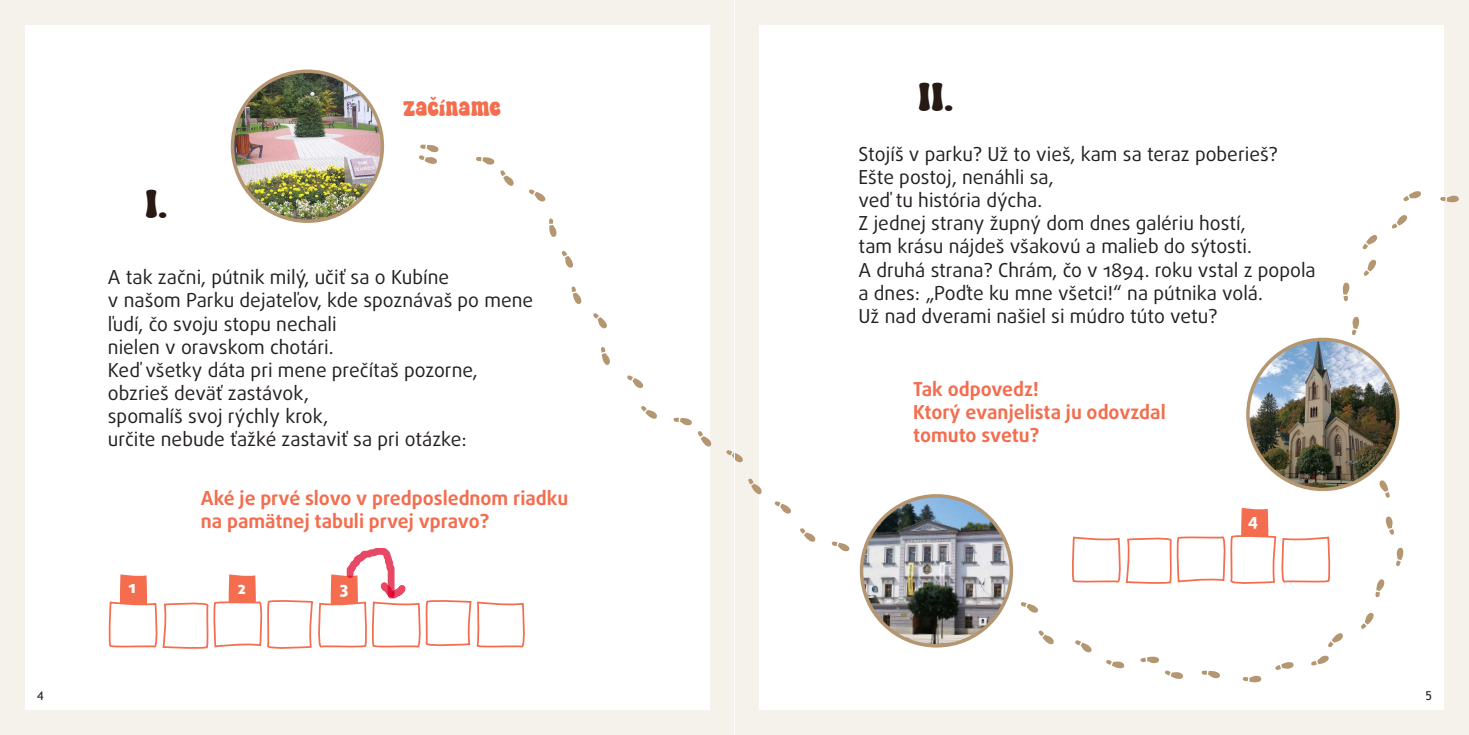
<style>
.page{position:relative;width:1469px;height:735px;background:#fff}
.page>*{position:absolute;margin:0;border:0;box-sizing:border-box;transform-origin:0 0}
.kapitola{font:40.25px "Super Spicy";color:#271913}
.t1{font:21px "Super Spicy";color:#f36d4e}
.text{font:19.25px "Daxline Pro";color:#231f20}
.otazka{font:700 19.25px "Daxline Pro";color:#f36d4e}
.t2{font:800 16.8px "Daxline Pro";color:#fff}
.t3{font:12.25px "Trebuchet MS";color:#231f20}
</style>
<div class="page">
<div style="left:734px;top:0;width:734px;height:734px;background:#f5f1eb"></div>
<div style="left:0;top:0;width:734px;height:734px;background:#f5f1eb"></div>
<div style="left:759px;top:25px;width:684px;height:684px;background:#fff"></div>
<div style="left:25px;top:25px;width:684px;height:684px;background:#fff"></div>
<img style="left:232px;top:71px;width:150px;height:150px;border-radius:75px">
<div style="left:231px;top:69px;width:153px;height:154px;border:4px solid #b49671;border-radius:50%"></div>
<img style="left:864px;top:495px;width:147px;height:149px">
<div style="left:859px;top:494px;width:154px;height:153px;border:4px solid #b49671;border-radius:50%"></div>
<img style="left:1247px;top:339px;width:150px;height:150px;border-radius:75px">
<div style="left:1246px;top:337px;width:153px;height:154px;border:4px solid #b49671;border-radius:50%"></div>
<svg style="left:1072px;top:507px;width:258px;height:77px"></svg>
<svg style="left:476px;top:157px;width:18px;height:8px"></svg>
<svg style="left:1020px;top:602px;width:18px;height:10px"></svg>
<svg style="left:1140px;top:656px;width:19px;height:7px"></svg>
<svg style="left:1275px;top:662px;width:18px;height:7px"></svg>
<svg style="left:1362px;top:235px;width:15px;height:14px"></svg>
<svg style="left:627px;top:375px;width:16px;height:13px"></svg>
<svg style="left:419px;top:144px;width:20px;height:20px"></svg>
<svg style="left:641px;top:406px;width:16px;height:12px"></svg>
<svg style="left:1106px;top:660px;width:18px;height:8px"></svg>
<svg style="left:1242px;top:675px;width:19px;height:7px"></svg>
<svg style="left:529px;top:189px;width:16px;height:12px"></svg>
<svg style="left:1075px;top:640px;width:16px;height:12px"></svg>
<svg style="left:726px;top:450px;width:17px;height:12px"></svg>
<svg style="left:1201px;top:670px;width:19px;height:8px"></svg>
<svg style="left:1328px;top:633px;width:15px;height:14px"></svg>
<svg style="left:593px;top:313px;width:14px;height:15px"></svg>
<svg style="left:831px;top:541px;width:18px;height:10px"></svg>
<svg style="left:1385px;top:516px;width:9px;height:18px"></svg>
<svg style="left:1342px;top:282px;width:7px;height:19px"></svg>
<svg style="left:500px;top:170px;width:14px;height:16px"></svg>
<svg style="left:1038px;top:630px;width:16px;height:14px"></svg>
<svg style="left:673px;top:417px;width:38px;height:29px"></svg>
<svg style="left:1165px;top:670px;width:18px;height:8px"></svg>
<svg style="left:1311px;top:655px;width:17px;height:10px"></svg>
<svg style="left:1392px;top:215px;width:15px;height:13px"></svg>
<svg style="left:571px;top:286px;width:10px;height:18px"></svg>
<svg style="left:800px;top:528px;width:15px;height:13px"></svg>
<svg style="left:1396px;top:547px;width:7px;height:19px"></svg>
<svg style="left:1351px;top:316px;width:8px;height:19px"></svg>
<svg style="left:1363px;top:259px;width:13px;height:17px"></svg>
<svg style="left:1379px;top:480px;width:10px;height:18px"></svg>
<svg style="left:562px;top:250px;width:11px;height:18px"></svg>
<svg style="left:774px;top:501px;width:17px;height:12px"></svg>
<svg style="left:1375px;top:579px;width:9px;height:18px"></svg>
<svg style="left:549px;top:218px;width:8px;height:19px"></svg>
<svg style="left:748px;top:478px;width:14px;height:16px"></svg>
<svg style="left:1361px;top:613px;width:12px;height:15px"></svg>
<svg style="left:601px;top:347px;width:9px;height:18px"></svg>
<svg style="left:1440px;top:195px;width:18px;height:7px"></svg>
<svg style="left:1403px;top:191px;width:18px;height:10px"></svg>
<hr style="left:734px;top:0;width:1px;height:734px;background:#fff">
<svg style="left:109px;top:548px;width:416px;height:101px"></svg>
<p class="kapitola" style="left:145px;top:176px;width:24px">I.</p>
<p class="t1" style="left:403px;top:94px;width:99px">ZAČÍNAME</p>
<p class="text" style="left:108px;top:264px;width:343px">A tak začni, pútnik milý, učiť sa o Kubíne</p>
<p class="text" style="left:108px;top:287px;width:427px">v našom Parku dejateľov, kde spoznávaš po mene</p>
<p class="text" style="left:108px;top:311px;width:230px">ľudí, čo svoju stopu nechali</p>
<p class="text" style="left:108px;top:334px;width:227px">nielen v oravskom chotári.</p>
<p class="text" style="left:108px;top:357px;width:371px">Keď všetky dáta pri mene prečítaš pozorne,</p>
<p class="text" style="left:108px;top:380px;width:202px">obzrieš deväť zastávok,</p>
<p class="text" style="left:108px;top:403px;width:222px">spomalíš svoj rýchly krok,</p>
<p class="text" style="left:108px;top:426px;width:360px">určite nebude ťažké zastaviť sa pri otázke:</p>
<p class="otazka" style="left:201px;top:485px;width:369px">Aké je prvé slovo v predposlednom riadku</p>
<p class="otazka" style="left:201px;top:508px;width:290px">na pamätnej tabuli prvej vpravo?</p>
<p class="t2" style="left:128px;top:575px;width:9px">1</p>
<p class="t2" style="left:237px;top:576px;width:10px">2</p>
<p class="t2" style="left:340px;top:576px;width:10px">3</p>
<p class="kapitola" style="left:918px;top:69px;width:37px">II.</p>
<p class="text" style="left:858px;top:141px;width:421px">Stojíš v parku? Už to vieš, kam sa teraz poberieš?</p>
<p class="text" style="left:858px;top:164px;width:196px">Ešte postoj, nenáhli sa,</p>
<p class="text" style="left:858px;top:187px;width:185px">veď tu história dýcha.</p>
<p class="text" style="left:858px;top:210px;width:388px">Z jednej strany župný dom dnes galériu hostí,</p>
<p class="text" style="left:858px;top:233px;width:395px">tam krásu nájdeš všakovú a malieb do sýtosti.</p>
<p class="text" style="left:858px;top:257px;width:458px">A druhá strana? Chrám, čo v 1894. roku vstal z popola</p>
<p class="text" style="left:858px;top:280px;width:406px">a dnes: „Poďte ku mne všetci!“ na pútnika volá.</p>
<p class="text" style="left:858px;top:303px;width:360px">Už nad dverami našiel si múdro túto vetu?</p>
<p class="otazka" style="left:913px;top:376px;width:127px">Tak odpovedz!</p>
<p class="otazka" style="left:913px;top:399px;width:254px">Ktorý evanjelista ju odovzdal</p>
<p class="otazka" style="left:913px;top:422px;width:128px">tomuto svetu?</p>
<p class="t2" style="left:1247px;top:508px;width:12px">4</p>
<p class="t3" style="left:37px;top:687px;width:8px">4</p>
<p class="t3" style="left:1425px;top:687px;width:8px">5</p>
</div>
